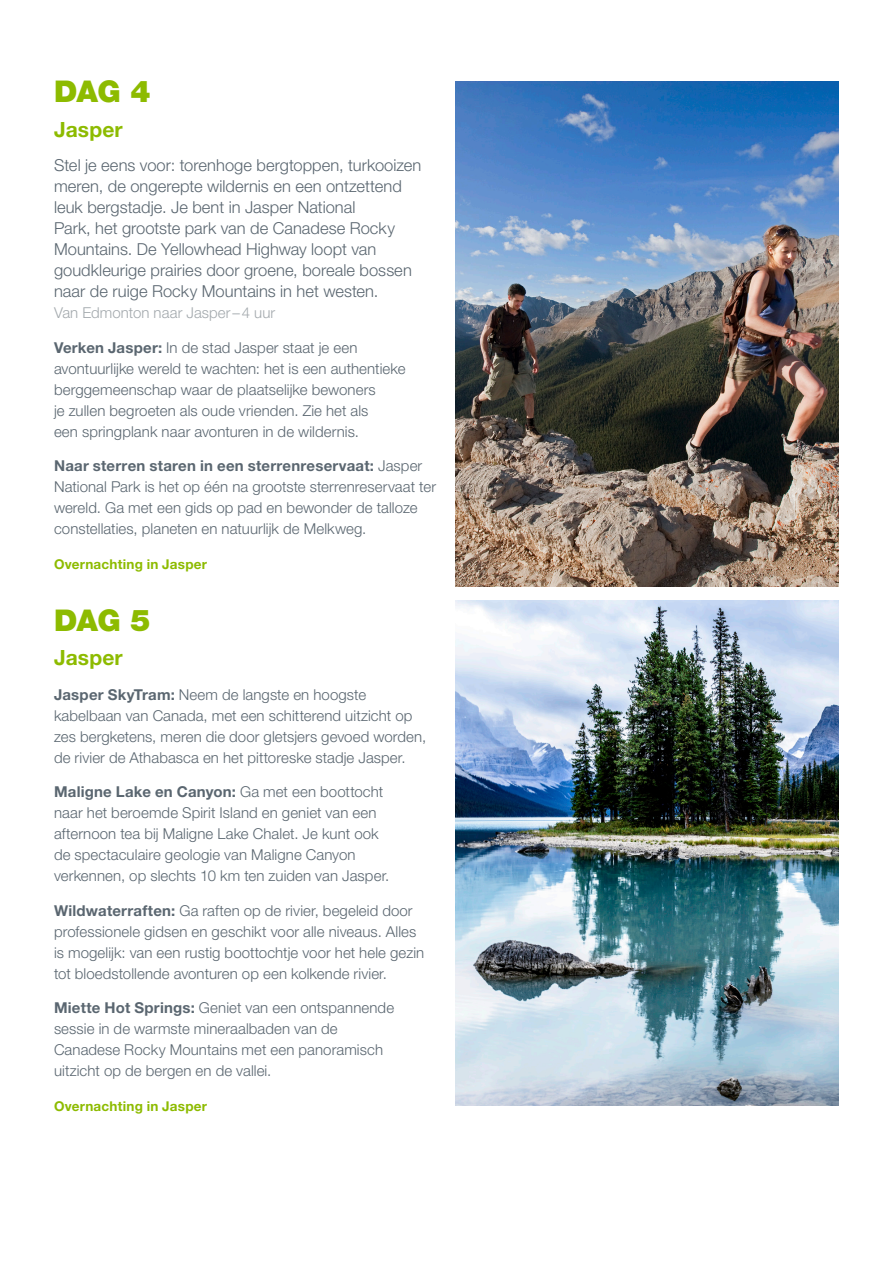
<style>
.page{position:relative;width:893px;height:1263px;background:#fff}
.page>*{position:absolute;margin:0;border:0;box-sizing:border-box;transform-origin:0 0}
.Body{font:900 30px "Helvetica Neue LT Std";letter-spacing:-.025em;color:#8dbb00}
.Body-2{font:700 21px "Helvetica Neue LT Std";letter-spacing:.005em;color:#8dbb00}
.Intro_Para{font:300 16.5px/21px "Helvetica Neue LT Std";color:#5a6670}
.Body-3{font:300 15px/21px "Helvetica Neue LT Std";letter-spacing:.005em;color:#5a6670}
.Intro_Travel_Time{font:300 15px "Helvetica Neue LT Std";letter-spacing:.005em;color:#a3a9ad}
.Body-4{font:700 13.5px "Helvetica Neue LT Std";letter-spacing:.02em;color:#8dbb00}
.s1{font-weight:700}
</style>
<div class="page">
<img style="left:455px;top:81px;width:384px;height:505px">
<img style="left:455px;top:600px;width:384px;height:505px">
<p class="Body" style="left:54px;top:74px;width:98px">DAG 4</p>
<p class="Body-2" style="left:54px;top:116px;width:70px">Jasper</p>
<p class="Intro_Para" style="left:54px;top:155px;width:369px">Stel je eens voor: torenhoge bergtoppen, turkooizen meren, de ongerepte wildernis en een ontzettend leuk bergstadje. Je bent in Jasper National<br>Park, het grootste park van de Canadese Rocky Mountains. De Yellowhead Highway loopt van goudkleurige prairies door groene, boreale bossen naar de ruige Rocky Mountains in het westen.</p>
<p class="Intro_Travel_Time" style="left:54px;top:304px;width:223px">Van Edmonton naar Jasper–4 uur</p>
<p class="Body-3" style="left:54px;top:337px;width:353px"><span class="s1">Verken Jasper:</span> In de stad Jasper staat je een avontuurlijke wereld te wachten: het is een authentieke berggemeenschap waar de plaatselijke bewoners<br>je zullen begroeten als oude vrienden. Zie het als<br>een springplank naar avonturen in de wildernis.</p>
<p class="Body-3" style="left:54px;top:455px;width:384px"><span class="s1">Naar sterren staren in een sterrenreservaat:</span> Jasper National Park is het op één na grootste sterrenreservaat ter wereld. Ga met een gids op pad en bewonder de talloze constellaties, planeten en natuurlijk de Melkweg.</p>
<p class="Body-4" style="left:54px;top:556px;width:155px">Overnachting in Jasper</p>
<p class="Body" style="left:54px;top:602px;width:98px">DAG 5</p>
<p class="Body-2" style="left:54px;top:644px;width:70px">Jasper</p>
<p class="Body-3" style="left:54px;top:683px;width:374px"><span class="s1">Jasper SkyTram:</span> Neem de langste en hoogste kabelbaan van Canada, met een schitterend uitzicht op zes bergketens, meren die door gletsjers gevoed worden, de rivier de Athabasca en het pittoreske stadje Jasper.</p>
<p class="Body-3" style="left:54px;top:781px;width:337px"><span class="s1">Maligne Lake en Canyon:</span> Ga met een boottocht naar het beroemde Spirit Island en geniet van een afternoon tea bij Maligne Lake Chalet. Je kunt ook de spectaculaire geologie van Maligne Canyon verkennen, op slechts 10 km ten zuiden van Jasper.</p>
<p class="Body-3" style="left:54px;top:899px;width:372px"><span class="s1">Wildwaterraften:</span> Ga raften op de rivier, begeleid door professionele gidsen en geschikt voor alle niveaus. Alles is mogelijk: van een rustig boottochtje voor het hele gezin tot bloedstollende avonturen op een kolkende rivier.</p>
<p class="Body-3" style="left:54px;top:997px;width:342px"><span class="s1">Miette Hot Springs:</span> Geniet van een ontspannende sessie in de warmste mineraalbaden van de Canadese Rocky Mountains met een panoramisch uitzicht op de bergen en de vallei.</p>
<p class="Body-4" style="left:54px;top:1097px;width:155px">Overnachting in Jasper</p>
</div>
